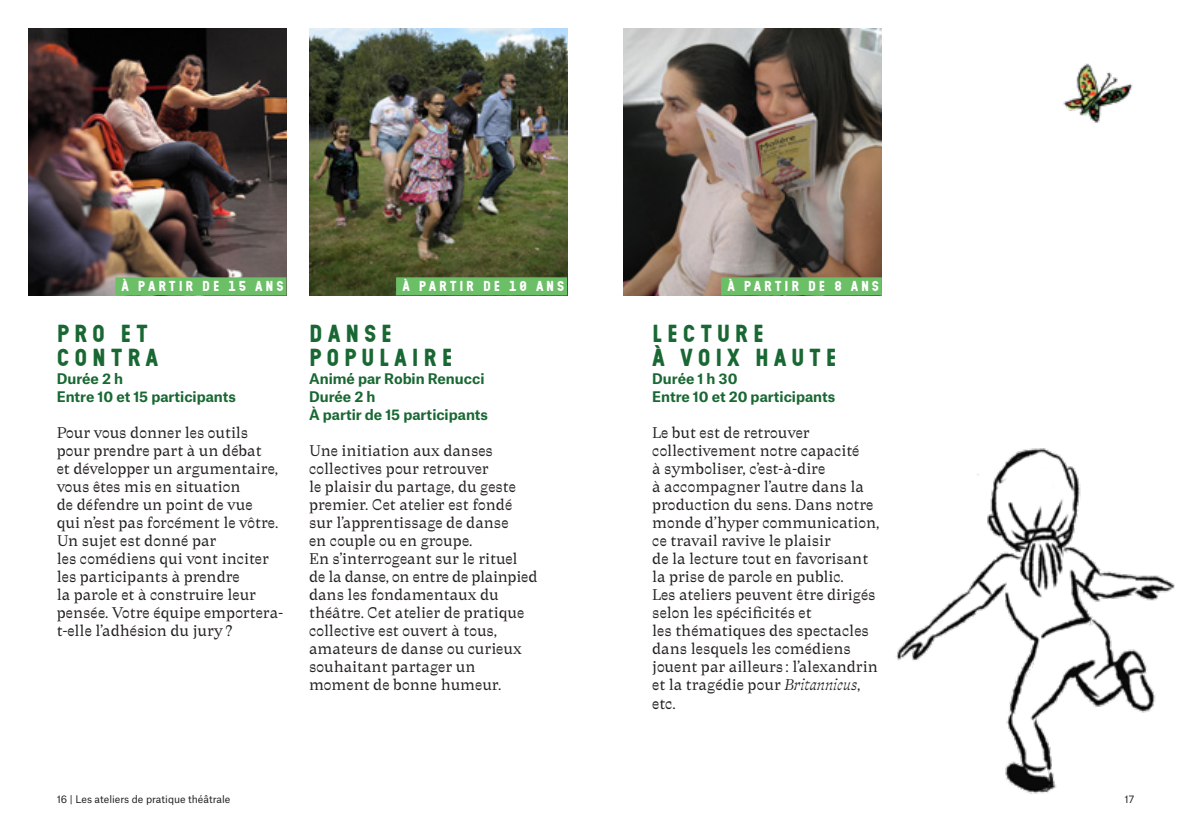
<style>
.page{position:relative;width:1191px;height:840px;background:#fff}
.page>*{position:absolute;margin:0;border:0;box-sizing:border-box;transform-origin:0 0}
.t1{font:24px/24px "Epiceum";letter-spacing:.2em;color:#196833}
.t2{font:15px/18px "Traulha Jornau";color:#231f20}
.t3{font:700 14px/18px "Atlas Grotesk";color:#196833}
.t4{font:14px "Epiceum";letter-spacing:.2em;color:#fff}
.t5{font:10px "Atlas Grotesk";color:#231f20}
.s1{font-family:"Traulha Italica"}
</style>
<div class="page">
<img style="left:624px;top:28px;width:258px;height:267px">
<div style="left:721px;top:277px;width:161px;height:18px;background:#6bc067"></div>
<img style="left:309px;top:28px;width:258px;height:267px">
<img style="left:28px;top:28px;width:258px;height:267px">
<div style="left:115px;top:277px;width:171px;height:18px;background:#6bc067"></div>
<div style="left:396px;top:277px;width:171px;height:18px;background:#6bc067"></div>
<img style="left:896px;top:448px;width:279px;height:346px">
<img style="left:1063px;top:63px;width:70px;height:60px">
<p class="t4" style="left:122px;top:279px;width:163px">À PARTIR DE 15 ANS</p>
<p class="t4" style="left:402px;top:279px;width:163px">À PARTIR DE 10 ANS</p>
<p class="t4" style="left:727px;top:279px;width:153px">À PARTIR DE 8 ANS</p>
<h1 class="t1" style="left:652px;top:321px;width:186px">LECTURE<br>À VOIX HAUTE</h1>
<p class="t3" style="left:652px;top:368px;width:185px">Durée 1 h 30<br>Entre 10 et 20 participants</p>
<p class="t2" style="left:652px;top:424px;width:229px">Le but est de retrouver collectivement notre capacité<br>à symboliser, c’est-à-dire<br>à accompagner l’autre dans la production du sens. Dans notre monde d’hyper communication, ce travail ravive le plaisir<br>de la lecture tout en favorisant la prise de parole en public.<br>Les ateliers peuvent être dirigés selon les spécificités et<br>les thématiques des spectacles dans lesquels les comédiens jouent par ailleurs : l’alexandrin et la tragédie pour <span class="s1">Britannicus</span>, etc.</p>
<h1 class="t1" style="left:57px;top:321px;width:103px">PRO ET<br>CONTRA</h1>
<p class="t3" style="left:57px;top:368px;width:181px">Durée 2 h<br>Entre 10 et 15 participants</p>
<p class="t2" style="left:57px;top:424px;width:228px">Pour vous donner les outils pour prendre part à un débat<br>et développer un argumentaire, vous êtes mis en situation<br>de défendre un point de vue<br>qui n’est pas forcément le vôtre.<br>Un sujet est donné par<br>les comédiens qui vont inciter les participants à prendre<br>la parole et à construire leur pensée. Votre équipe emportera&shy;t-elle l’adhésion du jury ?</p>
<h1 class="t1" style="left:309px;top:321px;width:145px">DANSE<br>POPULAIRE</h1>
<p class="t3" style="left:309px;top:368px;width:180px">Animé par Robin Renucci<br>Durée 2 h<br>À partir de 15 participants</p>
<p class="t2" style="left:309px;top:442px;width:230px">Une initiation aux danses collectives pour retrouver<br>le plaisir du partage, du geste premier. Cet atelier est fondé sur l’apprentissage de danse<br>en couple ou en groupe.<br>En s’interrogeant sur le rituel de la danse, on entre de plainpied dans les fondamentaux du théâtre. Cet atelier de pratique collective est ouvert à tous, amateurs de danse ou curieux souhaitant partager un moment de bonne humeur.</p>
<p class="t5" style="left:57px;top:790px;width:175px">16 | Les ateliers de pratique théâtrale</p>
<p class="t5" style="left:1124px;top:790px;width:11px">17</p>
</div>
